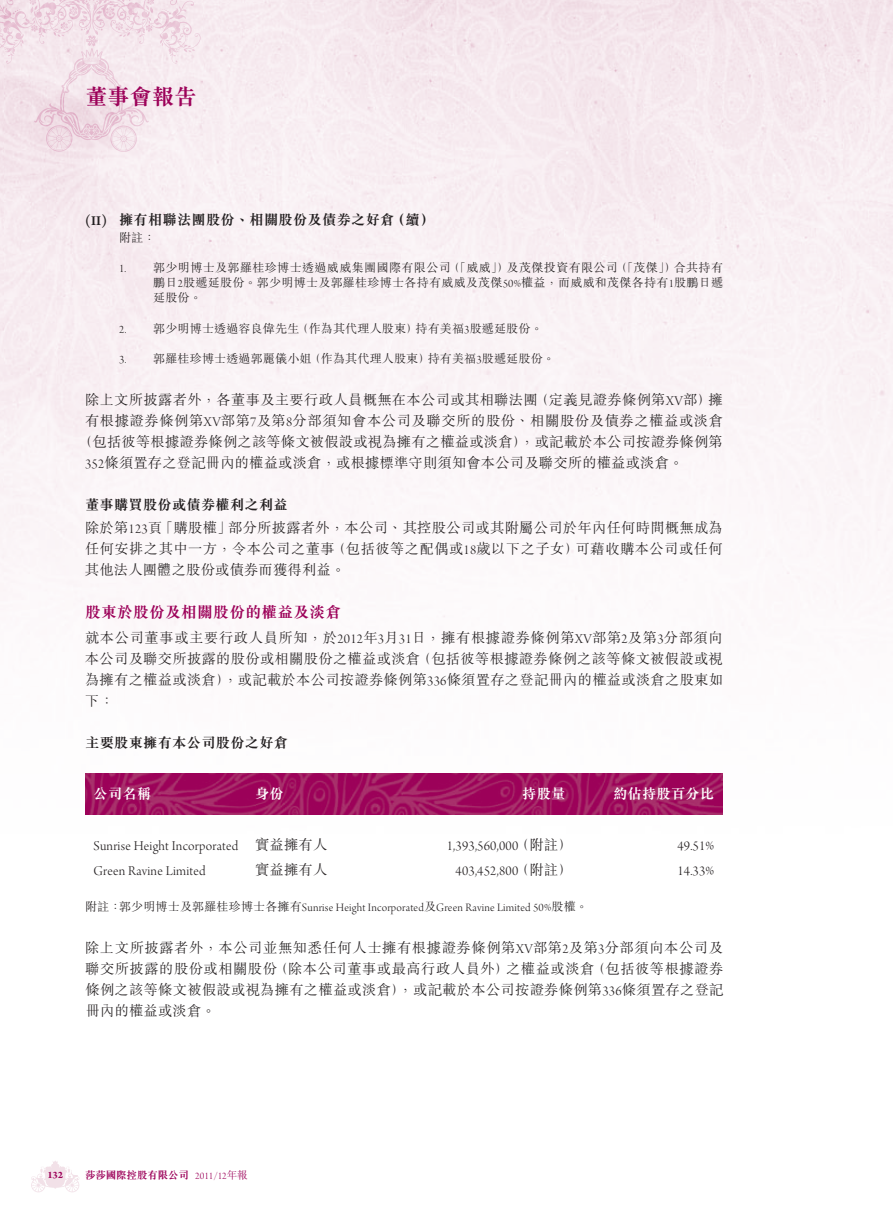
<style>
.page{position:relative;width:893px;height:1212px;background:#fff}
.page>*{position:absolute;margin:0;border:0;box-sizing:border-box;transform-origin:0 0}
.t1{font:700 22.5px "M Sung HK";letter-spacing:-.01em;color:#9c0159}
.t2{font:700 15.75px "M Sung HK";letter-spacing:.02em;color:#9c0159}
.t3{font:300 14.25px/21px "M Sung HK";letter-spacing:.02em;color:#231f20}
.t4{font:14.25px "Arno Pro Light Display";letter-spacing:.015em;color:#231f20}
.t5{font:300 14.25px "M Sung HK";letter-spacing:.045em;color:#231f20}
.t6{font:700 14.25px "M Sung HK";letter-spacing:.02em;color:#231f20}
.t7{font:700 14.25px "M Sung HK";letter-spacing:.02em;color:#fff}
.t8{font:300 12px/15px "M Sung HK";letter-spacing:.015em;color:#231f20;text-align:justify}
.t9{font:12px "Arno Pro Light Display";letter-spacing:.015em;color:#231f20}
.t10{font:700 10.5px "M Sung HK";letter-spacing:-.01em;color:#9c0159}
.t11{font:700 10.5px "Arno Pro";color:#9c0159}
.s1{font-family:"Arno Pro";font-weight:600}
.s2{font-family:"Arno Pro Light Display";font-weight:400}
.s3{font-weight:700}
.s4{font-family:"M Sung HK";font-weight:300}
.s5{font-weight:300}
</style>
<div class="page">
<img style="left:0;top:0;width:893px;height:815px">
<svg style="left:31px;top:1161px;width:48px;height:31px"></svg>
<svg style="left:0;top:0;width:201px;height:152px;background:#f2e1e8"></svg>
<img style="left:85px;top:773px;width:638px;height:41px">
<p class="t1" style="left:85px;top:81px;width:113px">董事會報告</p>
<p class="t6" style="left:85px;top:210px;width:351px"><span class="s1">(II)</span> 擁有相聯法團股份、相關股份及債券之好倉（續）</p>
<p class="t8" style="left:119px;top:230px;width:38px">附註：</p>
<p class="t8" style="left:153px;top:260px;width:571px;text-indent:-34px"><span class="s2">1.</span> 郭少明博士及郭羅桂珍博士透過威威集團國際有限公司（「威威」）及茂傑投資有限公司（「茂傑」）合共持有鵬日<span class="s2">2</span>股遞延股份。郭少明博士及郭羅桂珍博士各持有威威及茂傑<span class="s2">50%</span>權益，而威威和茂傑各持有<span class="s2">1</span>股鵬日遞延股份。</p>
<p class="t8" style="left:119px;top:320px;width:425px"><span class="s2">2.</span> 郭少明博士透過容良偉先生（作為其代理人股東）持有美福<span class="s2">3</span>股遞延股份。</p>
<p class="t8" style="left:119px;top:350px;width:437px"><span class="s2">3.</span> 郭羅桂珍博士透過郭麗儀小姐（作為其代理人股東）持有美福<span class="s2">3</span>股遞延股份。</p>
<p class="t3" style="left:85px;top:388px;width:639px">除上文所披露者外，各董事及主要行政人員概無在本公司或其相聯法團（定義見證券條例第<span class="s2">XV</span>部）擁</p>
<p class="t5" style="left:85px;top:410px;width:640px">有根據證券條例第<span class="s2">XV</span>部第<span class="s2">7</span>及第<span class="s2">8</span>分部須知會本公司及聯交所的股份、相關股份及債券之權益或淡倉</p>
<p class="t3" style="left:78px;top:430px;width:646px">（包括彼等根據證券條例之該等條文被假設或視為擁有之權益或淡倉），或記載於本公司按證券條例第</p>
<p class="t3" style="left:85px;top:451px;width:600px"><span class="s2">352</span>條須置存之登記冊內的權益或淡倉，或根據標準守則須知會本公司及聯交所的權益或淡倉。</p>
<p class="t3" style="left:85px;top:492px;width:639px;line-height:23.1px"><span class="s3">董事購買股份或債券權利之利益<br></span>除於第<span class="s2">123</span>頁「購股權」部分所披露者外，本公司、其控股公司或其附屬公司於年內任何時間概無成為</p>
<p class="t3" style="left:85px;top:537px;width:639px">任何安排之其中一方，令本公司之董事（包括彼等之配偶或<span class="s2">18</span>歲以下之子女）可藉收購本公司或任何其他法人團體之股份或債券而獲得利益。</p>
<p class="t2" style="left:85px;top:601px;width:258px">股東於股份及相關股份的權益及淡倉</p>
<p class="t3" style="left:85px;top:627px;width:640px;text-align:justify">就本公司董事或主要行政人員所知，於<span class="s2">2012</span>年<span class="s2">3</span>月<span class="s2">31</span>日，擁有根據證券條例第<span class="s2">XV</span>部第<span class="s2">2</span>及第<span class="s2">3</span>分部須向本公司及聯交所披露的股份或相關股份之權益或淡倉（包括彼等根據證券條例之該等條文被假設或視為擁有之權益或淡倉），或記載於本公司按證券條例第<span class="s2">336</span>條須置存之登記冊內的權益或淡倉之股東如下：</p>
<p class="t6" style="left:85px;top:733px;width:204px">主要股東擁有本公司股份之好倉</p>
<p class="t7" style="left:94px;top:784px;width:59px">公司名稱</p>
<p class="t7" style="left:255px;top:784px;width:30px">身份</p>
<p class="t7" style="left:522px;top:784px;width:45px">持股量</p>
<p class="t7" style="left:613px;top:784px;width:103px">約佔持股百分比</p>
<p class="t4" style="left:94px;top:838px;width:235px">Sunrise Height Incorporated <span class="s4">實益擁有人</span></p>
<p class="t4" style="left:447px;top:838px;width:127px">1,393,560,000<span class="s4">（附註）</span></p>
<p class="t4" style="left:677px;top:838px;width:38px">49.51%</p>
<p class="t4" style="left:94px;top:863px;width:114px">Green Ravine Limited</p>
<p class="t3" style="left:255px;top:858px;width:74px">實益擁有人</p>
<p class="t4" style="left:455px;top:863px;width:119px">403,452,800<span class="s4">（附註）</span></p>
<p class="t4" style="left:677px;top:863px;width:38px">14.33%</p>
<p class="t9" style="left:85px;top:901px;width:504px"><span class="s4">附註：郭少明博士及郭羅桂珍博士各擁有</span>Sunrise Height Incorporated<span class="s4">及</span>Green Ravine Limited 50%<span class="s4">股權。</span></p>
<p class="t3" style="left:85px;top:937px;width:640px;text-align:justify">除上文所披露者外，本公司並無知悉任何人士擁有根據證券條例第<span class="s2">XV</span>部第<span class="s2">2</span>及第<span class="s2">3</span>分部須向本公司及聯交所披露的股份或相關股份（除本公司董事或最高行政人員外）之權益或淡倉（包括彼等根據證券條例之該等條文被假設或視為擁有之權益或淡倉），或記載於本公司按證券條例第<span class="s2">336</span>條須置存之登記冊內的權益或淡倉。</p>
<p class="t11" style="left:47px;top:1168px;width:17px">132</p>
<p class="t10" style="left:85px;top:1168px;width:164px">莎莎國際控股有限公司 <span class="s2">2011/12</span><span class="s5">年報</span></p>
</div>
